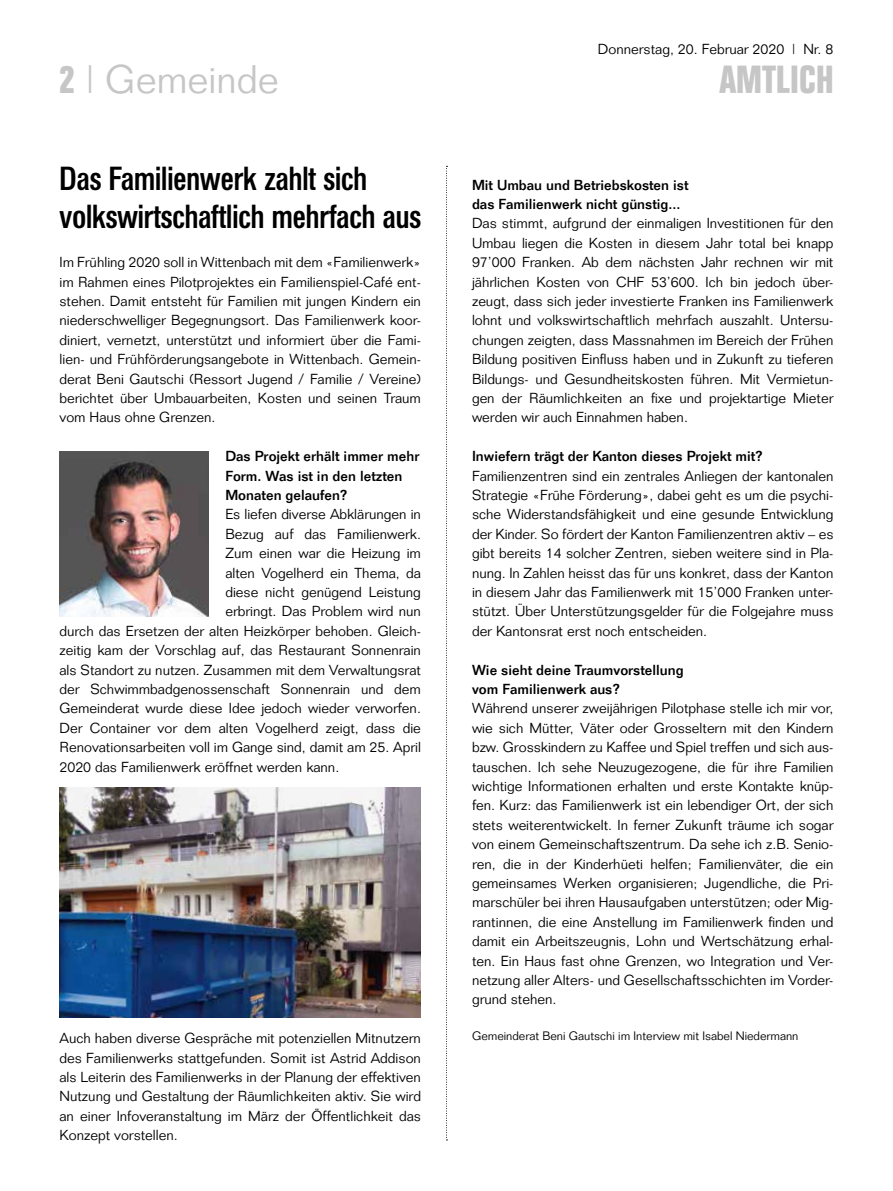
<style>
.page{position:relative;width:893px;height:1191px;background:#fff}
.page>*{position:absolute;margin:0;border:0;box-sizing:border-box;transform-origin:0 0}
.t1{font:300 39px "Folio";color:#c6c6c6}
.t2{font:700 39px "Folio Condensed BQ";letter-spacing:.015em;color:#c6c6c6}
.t3{font:500 33px/38.7px "Folio Condensed BQ";color:#000}
.t4{font:300 14.25px/19.4px "Folio";color:#000;text-align:justify}
.t5{font:500 14.25px/19.4px "Folio";color:#000}
.t6{font:300 12px "Folio";color:#000}
.s1{font-family:"Folio Condensed BQ";font-weight:700}
</style>
<div class="page">
<svg style="left:446px;top:166px;width:1px;height:974px"></svg>
<img style="left:60px;top:452px;width:148px;height:164px">
<img style="left:60px;top:787px;width:361px;height:230px">
<p class="t4" style="left:598px;top:39px;width:237px">Donnerstag, 20. Februar 2020 | Nr. 8</p>
<h1 class="t1" style="left:60px;top:56px;width:221px"><span class="s1">2</span> | Gemeinde</h1>
<h1 class="t2" style="left:719px;top:58px;width:116px">AMTLICH</h1>
<h2 class="t3" style="left:60px;top:160px;width:363px">Das Familienwerk zahlt sich volkswirtschaftlich mehrfach aus</h2>
<p class="t4" style="left:60px;top:252px;width:363px">Im Frühling 2020 soll in Wittenbach mit dem «Familienwerk» im Rahmen eines Pilotprojektes ein Familienspiel-Café ent&shy;stehen. Damit entsteht für Familien mit jungen Kindern ein niederschwelliger Begegnungsort. Das Familienwerk koor&shy;diniert, vernetzt, unterstützt und informiert über die Fami&shy;lien- und Frühförderungsangebote in Wittenbach. Gemein&shy;derat Beni Gautschi (Ressort Jugend / Familie / Vereine) berichtet über Umbauarbeiten, Kosten und seinen Traum vom Haus ohne Grenzen.</p>
<p class="t5" style="left:225px;top:446px;width:196px">Das Projekt erhält immer mehr<br>Form. Was ist in den letzten<br>Monaten gelaufen?</p>
<p class="t4" style="left:225px;top:505px;width:197px">Es liefen diverse Abklärungen in</p>
<p class="t4" style="left:225px;top:524px;width:197px">Bezug auf das Familienwerk.</p>
<p class="t4" style="left:225px;top:543px;width:197px">Zum einen war die Heizung im</p>
<p class="t4" style="left:225px;top:563px;width:197px">alten Vogelherd ein Thema, da</p>
<p class="t4" style="left:225px;top:582px;width:197px">diese nicht genügend Leistung</p>
<p class="t4" style="left:225px;top:601px;width:197px">erbringt. Das Problem wird nun</p>
<p class="t4" style="left:60px;top:621px;width:363px">durch das Ersetzen der alten Heizkörper behoben. Gleich-</p>
<p class="t4" style="left:60px;top:640px;width:363px">zeitig kam der Vorschlag auf, das Restaurant Sonnenrain</p>
<p class="t4" style="left:60px;top:660px;width:363px">als Standort zu nutzen. Zusammen mit dem Verwaltungsrat</p>
<p class="t4" style="left:60px;top:679px;width:363px">der Schwimmbadgenossenschaft Sonnenrain und dem</p>
<p class="t4" style="left:60px;top:698px;width:363px">Gemeinderat wurde diese Idee jedoch wieder verworfen.</p>
<p class="t4" style="left:60px;top:718px;width:363px">Der Container vor dem alten Vogelherd zeigt, dass die</p>
<p class="t4" style="left:60px;top:737px;width:363px">Renovationsarbeiten voll im Gange sind, damit am 25. April</p>
<p class="t4" style="left:60px;top:757px;width:281px">2020 das Familienwerk eröffnet werden kann.</p>
<p class="t4" style="left:60px;top:1028px;width:363px">Auch haben diverse Gespräche mit potenziellen Mitnutzern des Familienwerks stattgefunden. Somit ist Astrid Addison als Leiterin des Familienwerks in der Planung der effektiven Nutzung und Gestaltung der Räumlichkeiten aktiv. Sie wird an einer Infoveranstaltung im März der Öffentlichkeit das Konzept vorstellen.</p>
<p class="t5" style="left:472px;top:175px;width:218px">Mit Umbau und Betriebskosten ist das Familienwerk nicht günstig...</p>
<p class="t4" style="left:472px;top:214px;width:363px">Das stimmt, aufgrund der einmaligen Investitionen für den Umbau liegen die Kosten in diesem Jahr total bei knapp 97’000 Franken. Ab dem nächsten Jahr rechnen wir mit jährlichen Kosten von CHF 53’600. Ich bin jedoch über&shy;zeugt, dass sich jeder investierte Franken ins Familienwerk lohnt und volkswirtschaftlich mehrfach auszahlt. Untersu&shy;chungen zeigten, dass Massnahmen im Bereich der Frühen Bildung positiven Einfluss haben und in Zukunft zu tieferen Bildungs- und Gesundheitskosten führen. Mit Vermietun&shy;gen der Räumlichkeiten an fixe und projektartige Mieter werden wir auch Einnahmen haben.</p>
<p class="t5" style="left:472px;top:446px;width:293px">Inwiefern trägt der Kanton dieses Projekt mit?</p>
<p class="t4" style="left:472px;top:466px;width:363px">Familienzentren sind ein zentrales Anliegen der kantonalen Strategie «Frühe Förderung», dabei geht es um die psychi&shy;sche Widerstandsfähigkeit und eine gesunde Entwicklung der Kinder. So fördert der Kanton Familienzentren aktiv – es gibt bereits 14 solcher Zentren, sieben weitere sind in Pla&shy;nung. In Zahlen heisst das für uns konkret, dass der Kanton in diesem Jahr das Familienwerk mit 15’000 Franken unter&shy;stützt. Über Unterstützungsgelder für die Folgejahre muss der Kantonsrat erst noch entscheiden.</p>
<p class="t5" style="left:472px;top:659px;width:213px">Wie sieht deine Traumvorstellung vom Familienwerk aus?</p>
<p class="t4" style="left:472px;top:698px;width:363px">Während unserer zweijährigen Pilotphase stelle ich mir vor, wie sich Mütter, Väter oder Grosseltern mit den Kindern bzw. Grosskindern zu Kaffee und Spiel treffen und sich aus&shy;tauschen. Ich sehe Neuzugezogene, die für ihre Familien wichtige Informationen erhalten und erste Kontakte knüp&shy;fen. Kurz: das Familienwerk ist ein lebendiger Ort, der sich stets weiterentwickelt. In ferner Zukunft träume ich sogar von einem Gemeinschaftszentrum. Da sehe ich z.B. Senio&shy;ren, die in der Kinderhüeti helfen; Familienväter, die ein gemeinsames Werken organisieren; Jugendliche, die Pri&shy;marschüler bei ihren Hausaufgaben unterstützen; oder Mig&shy;rantinnen, die eine Anstellung im Familienwerk finden und damit ein Arbeitszeugnis, Lohn und Wertschätzung erhal&shy;ten. Ein Haus fast ohne Grenzen, wo Integration und Ver&shy;netzung aller Alters- und Gesellschaftsschichten im Vorder&shy;grund stehen.</p>
<p class="t6" style="left:472px;top:1028px;width:328px">Gemeinderat Beni Gautschi im Interview mit Isabel Niedermann</p>
</div>
